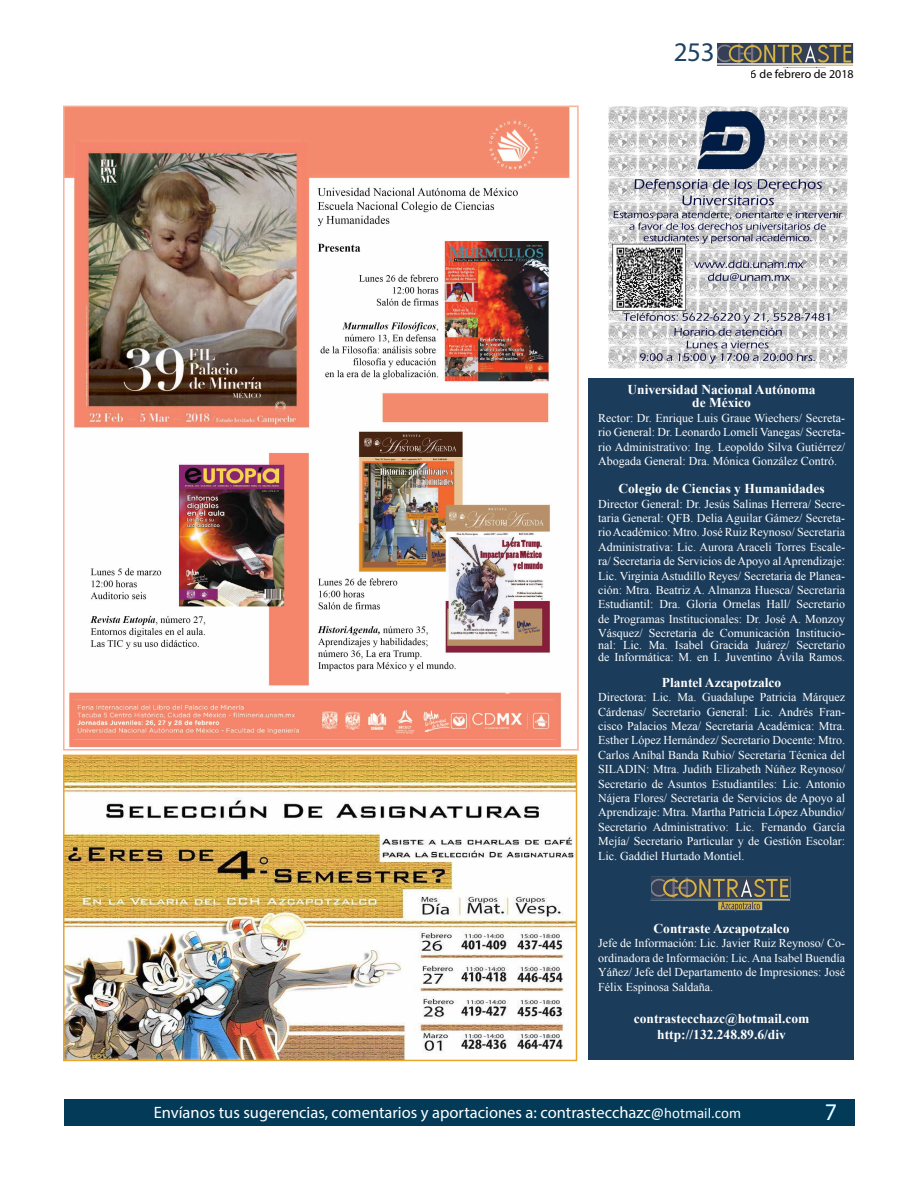
<style>
.page{position:relative;width:918px;height:1188px;background:#fff}
.page>*{position:absolute;margin:0;border:0;box-sizing:border-box;transform-origin:0 0}
.t1{font:27px "Myriad Pro";color:#1d4262}
.t2{font:24px "Myriad Pro";color:#fff}
.t3{font:16.5px "Myriad Pro";color:#fff}
.t4{font:700 13.5px/13.5px "Times New Roman";color:#fff;text-align:center}
.t5{font:12px/14.4px "Times New Roman";color:#fff;text-align:justify}
.t6{font:12px "Myriad Pro";color:#000}
.s1{font-family:"Calibri";font-size:15px}
</style>
<div class="page">
<div style="left:64px;top:1099px;width:790px;height:26px;background:#023a57"></div>
<img style="left:717px;top:43px;width:136px;height:25px">
<div style="left:588px;top:378px;width:266px;height:681px;background:#1b3c5a"></div>
<img style="left:650px;top:876px;width:140px;height:36px">
<img style="left:609px;top:107px;width:238px;height:261px">
<img style="left:66px;top:109px;width:504px;height:639px">
<div style="left:63px;top:106px;width:516px;height:645px;border:2px solid #f9b29a"></div>
<img style="left:66px;top:758px;width:508px;height:300px">
<div style="left:63px;top:755px;width:514px;height:306px;border:2px solid #e9a526"></div>
<h1 class="t1" style="left:673px;top:36px;width:43px">253</h1>
<p class="t6" style="left:751px;top:67px;width:104px">6 de febrero de 2018</p>
<p class="t4" style="left:627px;top:382px;width:190px">Universidad Nacional Autónoma de México</p>
<p class="t5" style="left:598px;top:410px;width:248px">Rector: Dr. Enrique Luis Graue Wiechers/ Secreta&shy;rio General: Dr. Leonardo Lomelí Vanegas/ Secreta&shy;rio Administrativo: Ing. Leopoldo Silva Gutiérrez/ Abogada General: Dra. Mónica González Contró.</p>
<p class="t4" style="left:618px;top:482px;width:208px">Colegio de Ciencias y Humanidades</p>
<p class="t5" style="left:598px;top:496px;width:248px">Director General: Dr. Jesús Salinas Herrera/ Secre&shy;taria General: QFB. Delia Aguilar Gámez/ Secreta&shy;rio Académico: Mtro. José Ruiz Reynoso/ Secretaria Administrativa: Lic. Aurora Araceli Torres Escale&shy;ra/ Secretaria de Servicios de Apoyo al Aprendizaje:<br>Lic. Virginia Astudillo Reyes/ Secretaria de Planea&shy;ción: Mtra. Beatriz A. Almanza Huesca/ Secretaria Estudiantil: Dra. Gloria Ornelas Hall/ Secretario de Programas Institucionales: Dr. José A. Monzoy Vásquez/ Secretaria de Comunicación Institucio-</p>
<p class="t5" style="left:598px;top:639px;width:248px;line-height:12px">nal: Lic. Ma. Isabel Gracida Juárez/ Secretario de Informática: M. en I. Juventino Ávila Ramos.</p>
<p class="t4" style="left:662px;top:675px;width:121px">Plantel Azcapotzalco</p>
<p class="t5" style="left:598px;top:690px;width:248px">Directora: Lic. Ma. Guadalupe Patricia Márquez Cárdenas/ Secretario General: Lic. Andrés Fran&shy;cisco Palacios Meza/ Secretaria Académica: Mtra.<br>Esther López Hernández/ Secretario Docente: Mtro.<br>Carlos Aníbal Banda Rubio/ Secretaria Técnica del SILADIN: Mtra. Judith Elizabeth Núñez Reynoso/ Secretario de Asuntos Estudiantiles: Lic. Antonio Nájera Flores/ Secretaria de Servicios de Apoyo al Aprendizaje: Mtra. Martha Patricia López Abundio/ Secretario Administrativo: Lic. Fernando García Mejía/ Secretario Particular y de Gestión Escolar:<br>Lic. Gaddiel Hurtado Montiel.</p>
<p class="t4" style="left:654px;top:921px;width:138px">Contraste Azcapotzalco</p>
<p class="t5" style="left:598px;top:936px;width:248px">Jefe de Información: Lic. Javier Ruiz Reynoso/ Co&shy;ordinadora de Información: Lic. Ana Isabel Buendía Yáñez/ Jefe del Departamento de Impresiones: José Félix Espinosa Saldaña.</p>
<p class="t4" style="left:634px;top:1010px;width:177px;line-height:16.2px">contrastecchazc@hotmail.com http://132.248.89.6/div</p>
<h3 class="t3" style="left:154px;top:1102px;width:589px">Envíanos tus sugerencias, comentarios y aportaciones a: contrastecchazc<span class="s1">@hotmail.com</span></h3>
<h2 class="t2" style="left:825px;top:1097px;width:14px">7</h2>
</div>
